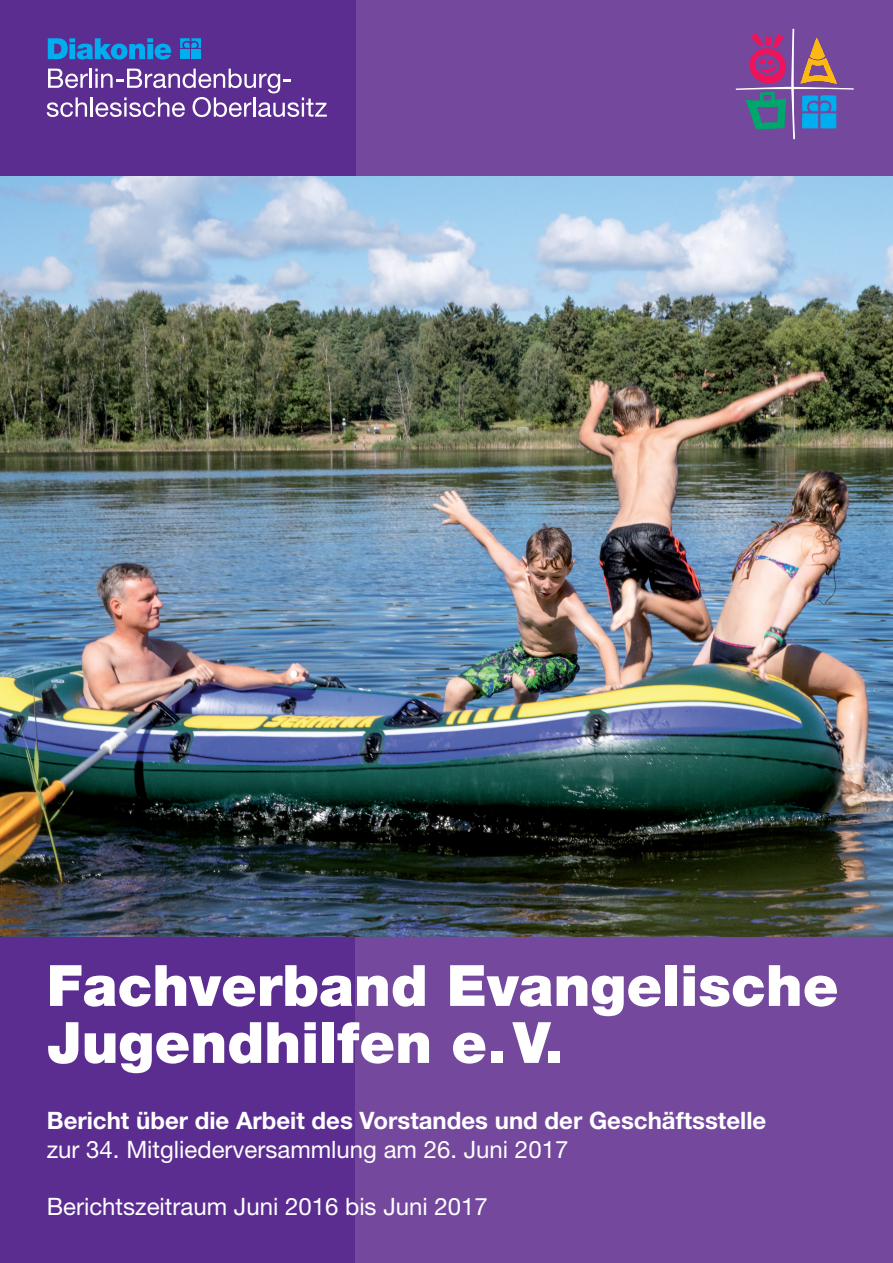
<style>
.page{position:relative;width:893px;height:1263px;background:#5c2d91}
.page>*{position:absolute;margin:0;border:0;box-sizing:border-box;transform-origin:0 0}
.t1{font:900 57px/57px "Helvetica Neue LT Pro";color:#fff}
.t2{font:24px "Helvetica Neue LT Pro";color:#fff}
.t3{font:700 24px "Helvetica Neue LT Pro";color:#fff}
</style>
<div class="page">
<div style="left:355px;top:0;width:538px;height:1263px;background:#74489d"></div>
<img style="left:0;top:176px;width:893px;height:761px">
<svg style="left:48px;top:38px;width:123px;height:22px"></svg>
<svg style="left:180px;top:38px;width:21px;height:10px"></svg>
<div style="left:180px;top:50px;width:10px;height:9px;background:#00aeef"></div>
<div style="left:191px;top:50px;width:10px;height:9px;background:#00aeef"></div>
<svg style="left:47px;top:69px;width:280px;height:48px"></svg>
<svg style="left:736px;top:29px;width:118px;height:110px"></svg>
<h1 class="t1" style="left:47px;top:957px;width:793px">Fachverband Evangelische<br>Jugendhilfen e.V.</h1>
<p class="t3" style="left:47px;top:1105px;width:721px">Bericht über die Arbeit des Vorstandes und der Geschäftsstelle</p>
<p class="t2" style="left:47px;top:1134px;width:523px">zur 34. Mitgliederversammlung am 26. Juni 2017</p>
<p class="t2" style="left:47px;top:1191px;width:443px">Berichtszeitraum Juni 2016 bis Juni 2017</p>
</div>
